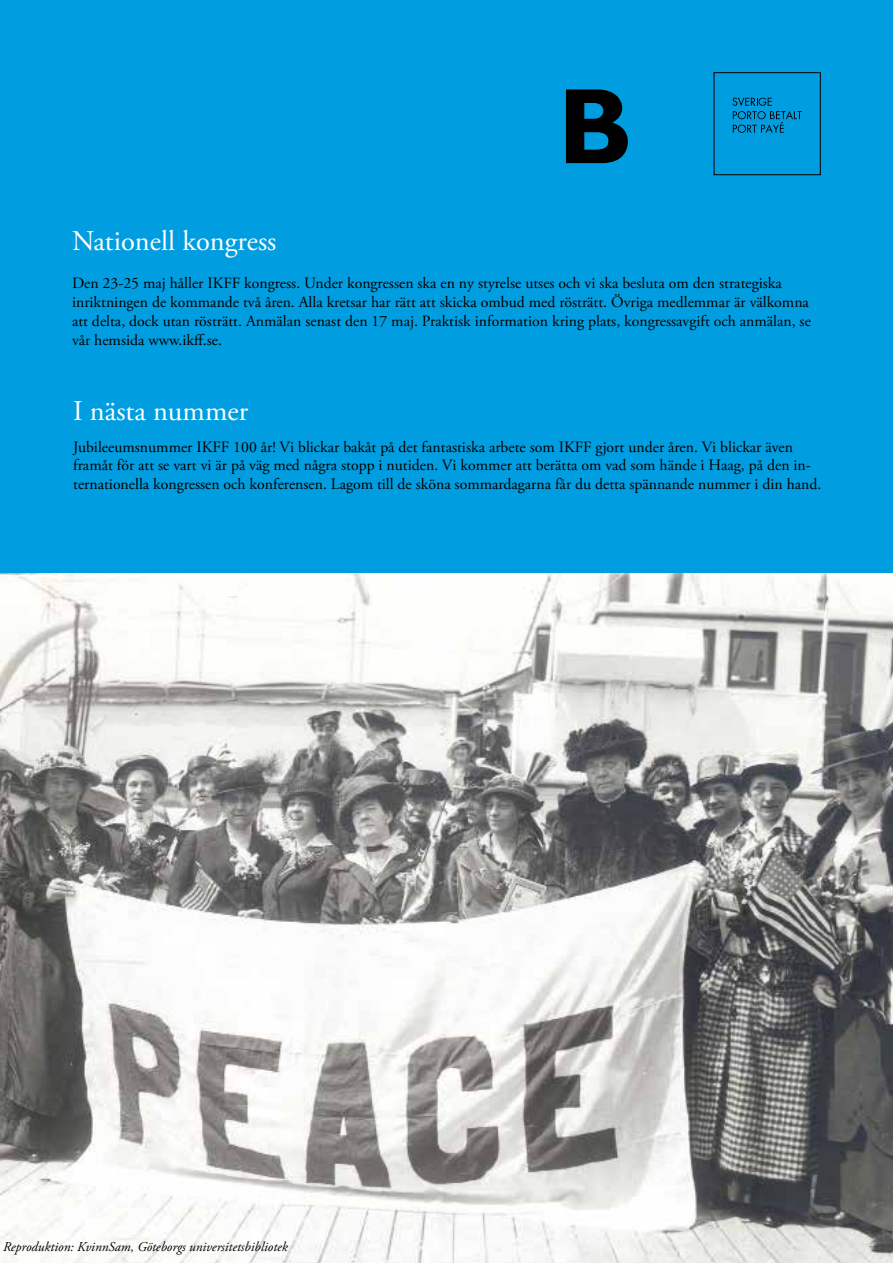
<style>
.page{position:relative;width:893px;height:1263px;background:#fff}
.page>*{position:absolute;margin:0;border:0;box-sizing:border-box;transform-origin:0 0}
.t1{font:28.5px "Adobe Garamond Pro";color:#fff}
.t2{font:15.75px/18.9px "Adobe Garamond Pro";color:#000}
.t3{font:italic 13.5px "Adobe Garamond Pro";color:#000}
</style>
<div class="page">
<div style="left:0;top:0;width:893px;height:573px;background:#009ee0"></div>
<div style="left:714px;top:72px;width:107px;height:103px;border:1px solid #000"></div>
<svg style="left:732px;top:98px;width:70px;height:35px;background:#0085bd"></svg>
<svg style="left:566px;top:89px;width:62px;height:74px;background:#00283a"></svg>
<img style="left:0;top:573px;width:893px;height:690px">
<h1 class="t1" style="left:72px;top:224px;width:206px">Nationell kongress</h1>
<p class="t2" style="left:72px;top:274px;width:740px">Den 23-25 maj håller IKFF kongress. Under kongressen ska en ny styrelse utses och vi ska besluta om den strategiska inriktningen de kommande två åren. Alla kretsar har rätt att skicka ombud med rösträtt. Övriga medlemmar är välkomna att delta, dock utan rösträtt. Anmälan senast den 17 maj. Praktisk information kring plats, kongressavgift och anmälan, se vår hemsida www.ikff.se.</p>
<h1 class="t1" style="left:73px;top:394px;width:176px">I nästa nummer</h1>
<p class="t2" style="left:73px;top:438px;width:750px">Jubileeumsnummer IKFF 100 år! Vi blickar bakåt på det fantastiska arbete som IKFF gjort under åren. Vi blickar även framåt för att se vart vi är på väg med några stopp i nutiden. Vi kommer att berätta om vad som hände i Haag, på den in&shy;ternationella kongressen och konferensen. Lagom till de sköna sommardagarna får du detta spännande nummer i din hand.</p>
<p class="t3" style="left:3px;top:1239px;width:286px">Reproduktion: KvinnSam, Göteborgs universitetsbibliotek</p>
</div>
